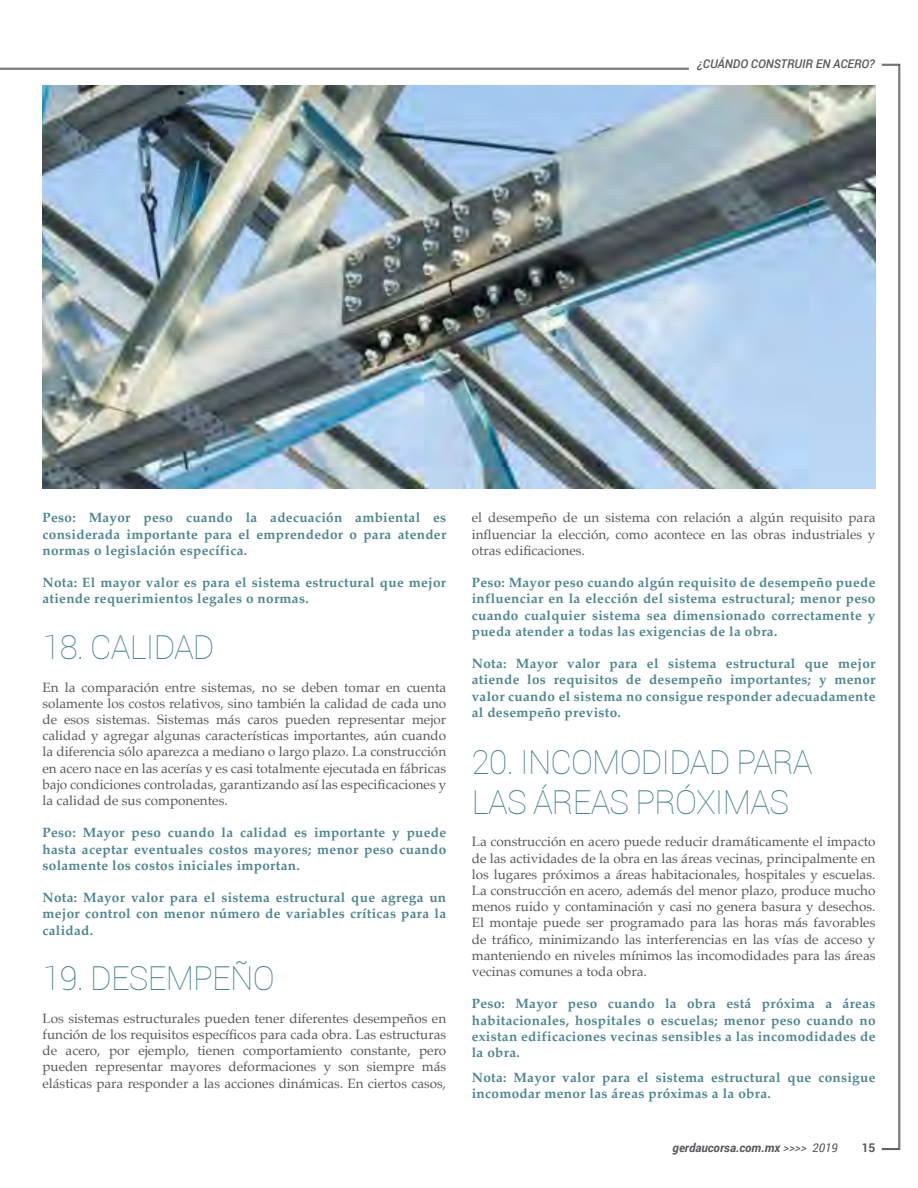
<style>
.page{position:relative;width:918px;height:1188px;background:#fff}
.page>*{position:absolute;margin:0;border:0;box-sizing:border-box;transform-origin:0 0}
.t1{font:100 33px/40.5px "Roboto";letter-spacing:-.025em;color:#4c8590}
.t2{font:13.5px/16.2px "Palatino";color:#59585c;text-align:justify}
.t3{font:700 13.5px/16.2px "Palatino";letter-spacing:.025em;color:#4c8590;text-align:justify}
.t4{font:italic 700 12px "Roboto";color:#59585c}
.t5{font:italic 500 12px "Roboto";color:#59585c}
.t6{font:700 12px "Roboto";color:#59585c}
.s1{font-weight:400}
</style>
<div class="page">
<hr style="left:0;top:68px;width:689px;height:1px;background:#59585c">
<hr style="left:0;top:69px;width:689px;height:1px;background:#59585c">
<svg style="left:881px;top:64px;width:20px;height:1086px"></svg>
<div style="left:882px;top:65px;width:17px;height:1084px;border:1px solid #59585c"></div>
<img style="left:43px;top:85px;width:832px;height:404px">
<p class="t5" style="left:697px;top:55px;width:179px">¿CUÁNDO CONSTRUIR EN ACERO?</p>
<p class="t3" style="left:43px;top:509px;width:405px">Peso: Mayor peso cuando la adecuación ambiental es considerada importante para el emprendedor o para atender normas o legislación específica.</p>
<p class="t3" style="left:43px;top:574px;width:405px">Nota: El mayor valor es para el sistema estructural que mejor atiende requerimientos legales o normas.</p>
<h1 class="t1" style="left:43px;top:626px;width:174px">18. CALIDAD</h1>
<p class="t2" style="left:43px;top:679px;width:405px">En la comparación entre sistemas, no se deben tomar en cuenta solamente los costos relativos, sino también la calidad de cada uno de esos sistemas. Sistemas más caros pueden representar mejor calidad y agregar algunas características importantes, aún cuando la diferencia sólo aparezca a mediano o largo plazo. La construcción en acero nace en las acerías y es casi totalmente ejecutada en fábricas bajo condiciones controladas, garantizando así las especificaciones y la calidad de sus componentes.</p>
<p class="t3" style="left:43px;top:824px;width:405px">Peso: Mayor peso cuando la calidad es importante y puede hasta aceptar eventuales costos mayores; menor peso cuando solamente los costos iniciales importan.</p>
<p class="t3" style="left:43px;top:889px;width:405px">Nota: Mayor valor para el sistema estructural que agrega un mejor control con menor número de variables críticas para la calidad.</p>
<h1 class="t1" style="left:43px;top:957px;width:234px">19. DESEMPEÑO</h1>
<p class="t2" style="left:43px;top:1010px;width:405px">Los sistemas estructurales pueden tener diferentes desempeños en función de los requisitos específicos para cada obra. Las estructuras de acero, por ejemplo, tienen comportamiento constante, pero pueden representar mayores deformaciones y son siempre más elásticas para responder a las acciones dinámicas. En ciertos casos,</p>
<p class="t2" style="left:472px;top:510px;width:405px">el desempeño de un sistema con relación a algún requisito para influenciar la elección, como acontece en las obras industriales y otras edificaciones.</p>
<p class="t3" style="left:472px;top:574px;width:405px">Peso: Mayor peso cuando algún requisito de desempeño puede influenciar en la elección del sistema estructural; menor peso cuando cualquier sistema sea dimensionado correctamente y pueda atender a todas las exigencias de la obra.</p>
<p class="t3" style="left:472px;top:655px;width:405px">Nota: Mayor valor para el sistema estructural que mejor atiende los requisitos de desempeño importantes; y menor valor cuando el sistema no consigue responder adecuadamente al desempeño previsto.</p>
<h1 class="t1" style="left:472px;top:740px;width:342px">20. INCOMODIDAD PARA<br>LAS ÁREAS PRÓXIMAS</h1>
<p class="t2" style="left:472px;top:834px;width:405px">La construcción en acero puede reducir dramáticamente el impacto de las actividades de la obra en las áreas vecinas, principalmente en los lugares próximos a áreas habitacionales, hospitales y escuelas.<br>La construcción en acero, además del menor plazo, produce mucho menos ruido y contaminación y casi no genera basura y desechos.<br>El montaje puede ser programado para las horas más favorables de tráfico, minimizando las interferencias en las vías de acceso y manteniendo en niveles mínimos las incomodidades para las áreas vecinas comunes a toda obra.</p>
<p class="t3" style="left:472px;top:995px;width:405px">Peso: Mayor peso cuando la obra está próxima a áreas habitacionales, hospitales o escuelas; menor peso cuando no existan edificaciones vecinas sensibles a las incomodidades de la obra.</p>
<p class="t3" style="left:472px;top:1069px;width:405px">Nota: Mayor valor para el sistema estructural que consigue incomodar menor las áreas próximas a la obra.</p>
<p class="t4" style="left:673px;top:1139px;width:167px">gerdaucorsa.com.mx <span class="s1">&gt;&gt;&gt;&gt; 2019</span></p>
<p class="t6" style="left:862px;top:1139px;width:15px">15</p>
</div>
